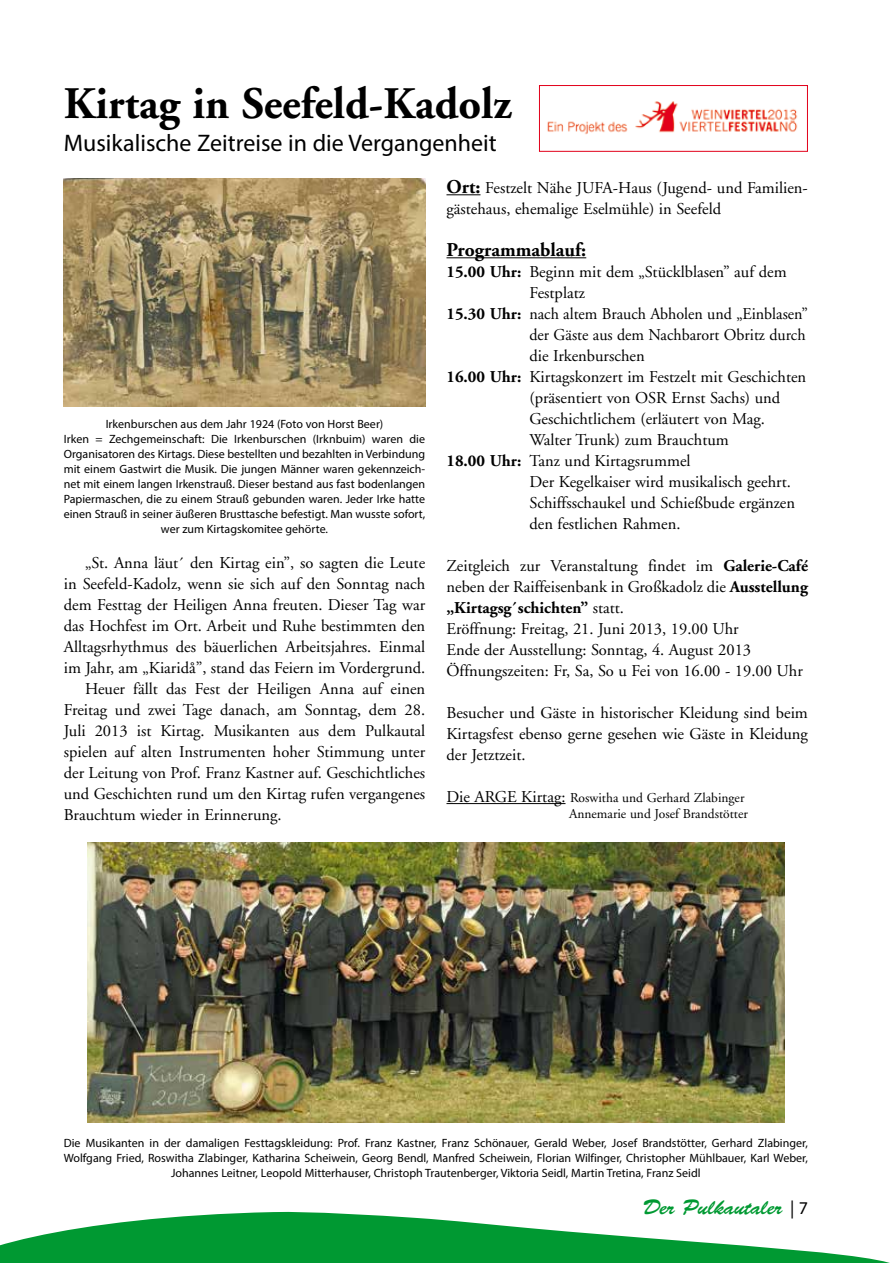
<style>
.page{position:relative;width:893px;height:1263px;background:#fff}
.page>*{position:absolute;margin:0;border:0;box-sizing:border-box;transform-origin:0 0}
.t1{font:700 45px "Adobe Garamond";color:#000}
.t2{font:24px "Myriad Pro";color:#000}
.t3{font:21px "Brush Script Std";color:#009932}
.t4{font:700 19.5px "Adobe Garamond";color:#000}
.t5{font:16.5px/21px "Adobe Garamond";color:#000}
.t6{font:13.5px/16.5px "Adobe Garamond";color:#000;text-align:right}
.t7{font:12px/15px "Myriad Pro";color:#000;text-align:center}
.s1{font-weight:700;font-size:19.5px}
.s2{font-weight:700}
.s3{font-size:16.5px}
.s4{font-family:"Myriad Pro";font-size:18px;color:#000}
</style>
<div class="page">
<svg style="left:0;top:1211px;width:890px;height:52px;fill:#009932"></svg>
<hr style="left:446px;top:194px;width:34px;height:1px;background:#000">
<hr style="left:446px;top:257px;width:140px;height:1px;background:#000">
<hr style="left:446px;top:803px;width:119px;height:1px;background:#000">
<img style="left:87px;top:842px;width:697px;height:281px">
<img style="left:547px;top:101px;width:251px;height:34px">
<div style="left:539px;top:85px;width:269px;height:67px;border:1px solid #e2001a"></div>
<img style="left:64px;top:179px;width:361px;height:227px">
<h1 class="t1" style="left:64px;top:79px;width:449px">Kirtag in Seefeld-Kadolz</h1>
<h2 class="t2" style="left:64px;top:128px;width:435px">Musikalische Zeitreise in die Vergangenheit</h2>
<p class="t7" style="left:64px;top:416px;width:363px">Irkenburschen aus dem Jahr 1924 (Foto von Horst Beer)<br>Irken = Zechgemeinschaft: Die Irkenburschen (Irknbuim) waren die Organisatoren des Kirtags. Diese bestellten und bezahlten in Verbindung mit einem Gastwirt die Musik. Die jungen Männer waren gekennzeich&shy;net mit einem langen Irkenstrauß. Dieser bestand aus fast bodenlangen Papiermaschen, die zu einem Strauß gebunden waren. Jeder Irke hatte einen Strauß in seiner äußeren Brusttasche befestigt. Man wusste sofort, wer zum Kirtagskomitee gehörte.</p>
<p class="t5" style="left:85px;top:552px;width:342px">„St. Anna läut´ den Kirtag ein”, so sagten die Leute</p>
<p class="t5" style="left:64px;top:573px;width:363px">in Seefeld-Kadolz, wenn sie sich auf den Sonntag nach</p>
<p class="t5" style="left:64px;top:594px;width:363px">dem Festtag der Heiligen Anna freuten. Dieser Tag war</p>
<p class="t5" style="left:64px;top:615px;width:363px">das Hochfest im Ort. Arbeit und Ruhe bestimmten den</p>
<p class="t5" style="left:64px;top:636px;width:363px">Alltagsrhythmus des bäuerlichen Arbeitsjahres. Einmal</p>
<p class="t5" style="left:64px;top:657px;width:363px">im Jahr, am „Kiaridå”, stand das Feiern im Vordergrund.</p>
<p class="t5" style="left:85px;top:678px;width:342px">Heuer fällt das Fest der Heiligen Anna auf einen</p>
<p class="t5" style="left:64px;top:699px;width:363px">Freitag und zwei Tage danach, am Sonntag, dem 28.</p>
<p class="t5" style="left:64px;top:720px;width:363px">Juli 2013 ist Kirtag. Musikanten aus dem Pulkautal</p>
<p class="t5" style="left:64px;top:741px;width:363px">spielen auf alten Instrumenten hoher Stimmung unter</p>
<p class="t5" style="left:64px;top:762px;width:363px">der Leitung von Prof. Franz Kastner auf. Geschichtliches</p>
<p class="t5" style="left:64px;top:783px;width:363px">und Geschichten rund um den Kirtag rufen vergangenes</p>
<p class="t5" style="left:64px;top:804px;width:219px">Brauchtum wieder in Erinnerung.</p>
<p class="t5" style="left:446px;top:178px;width:363px"><span class="s1">Ort:</span> Festzelt Nähe JUFA-Haus (Jugend- und Familien&shy;gästehaus, ehemalige Eselmühle) in Seefeld</p>
<p class="t4" style="left:446px;top:239px;width:141px">Programmablauf:</p>
<p class="t5" style="left:446px;top:262px;width:342px"><span class="s2">15.00 Uhr:</span> Beginn mit dem „Stücklblasen” auf dem</p>
<p class="t5" style="left:529px;top:283px;width:57px">Festplatz</p>
<p class="t5" style="left:446px;top:304px;width:363px"><span class="s2">15.30 Uhr:</span> nach altem Brauch Abholen und „Einblasen”</p>
<p class="t5" style="left:529px;top:325px;width:278px">der Gäste aus dem Nachbarort Obritz durch</p>
<p class="t5" style="left:529px;top:346px;width:117px">die Irkenburschen</p>
<p class="t5" style="left:446px;top:367px;width:361px"><span class="s2">16.00 Uhr:</span> Kirtagskonzert im Festzelt mit Geschichten</p>
<p class="t5" style="left:529px;top:388px;width:252px">(präsentiert von OSR Ernst Sachs) und</p>
<p class="t5" style="left:529px;top:409px;width:237px">Geschichtlichem (erläutert von Mag.</p>
<p class="t5" style="left:529px;top:430px;width:201px">Walter Trunk) zum Brauchtum</p>
<p class="t5" style="left:446px;top:451px;width:246px"><span class="s2">18.00 Uhr:</span> Tanz und Kirtagsrummel</p>
<p class="t5" style="left:529px;top:472px;width:263px">Der Kegelkaiser wird musikalisch geehrt.</p>
<p class="t5" style="left:529px;top:493px;width:267px">Schiffsschaukel und Schießbude ergänzen</p>
<p class="t5" style="left:529px;top:514px;width:153px">den festlichen Rahmen.</p>
<p class="t5" style="left:446px;top:556px;width:363px">Zeitgleich zur Veranstaltung findet im <span class="s2">Galerie-Café </span>neben der Raiffeisenbank in Großkadolz die <span class="s2">Ausstellung „Kirtagsg´schichten”</span> statt.<br>Eröffnung: Freitag, 21. Juni 2013, 19.00 Uhr<br>Ende der Ausstellung: Sonntag, 4. August 2013<br>Öffnungszeiten: Fr, Sa, So u Fei von 16.00 - 19.00 Uhr</p>
<p class="t5" style="left:446px;top:703px;width:363px;text-align:justify">Besucher und Gäste in historischer Kleidung sind beim Kirtagsfest ebenso gerne gesehen wie Gäste in Kleidung der Jetztzeit.</p>
<p class="t6" style="left:446px;top:790px;width:303px"><span class="s3">Die ARGE Kirtag:</span> Roswitha und Gerhard Zlabinger<br>Annemarie und Josef Brandstötter</p>
<p class="t7" style="left:64px;top:1135px;width:746px">Die Musikanten in der damaligen Festtagskleidung: Prof. Franz Kastner, Franz Schönauer, Gerald Weber, Josef Brandstötter, Gerhard Zlabinger,<br>Wolfgang Fried, Roswitha Zlabinger, Katharina Scheiwein, Georg Bendl, Manfred Scheiwein, Florian Wilfinger, Christopher Mühlbauer, Karl Weber,<br>Johannes Leitner, Leopold Mitterhauser, Christoph Trautenberger, Viktoria Seidl, Martin Tretina, Franz Seidl</p>
<p class="t3" style="left:643px;top:1195px;width:166px">Der Pulkautaler <span class="s4">| 7</span></p>
</div>
